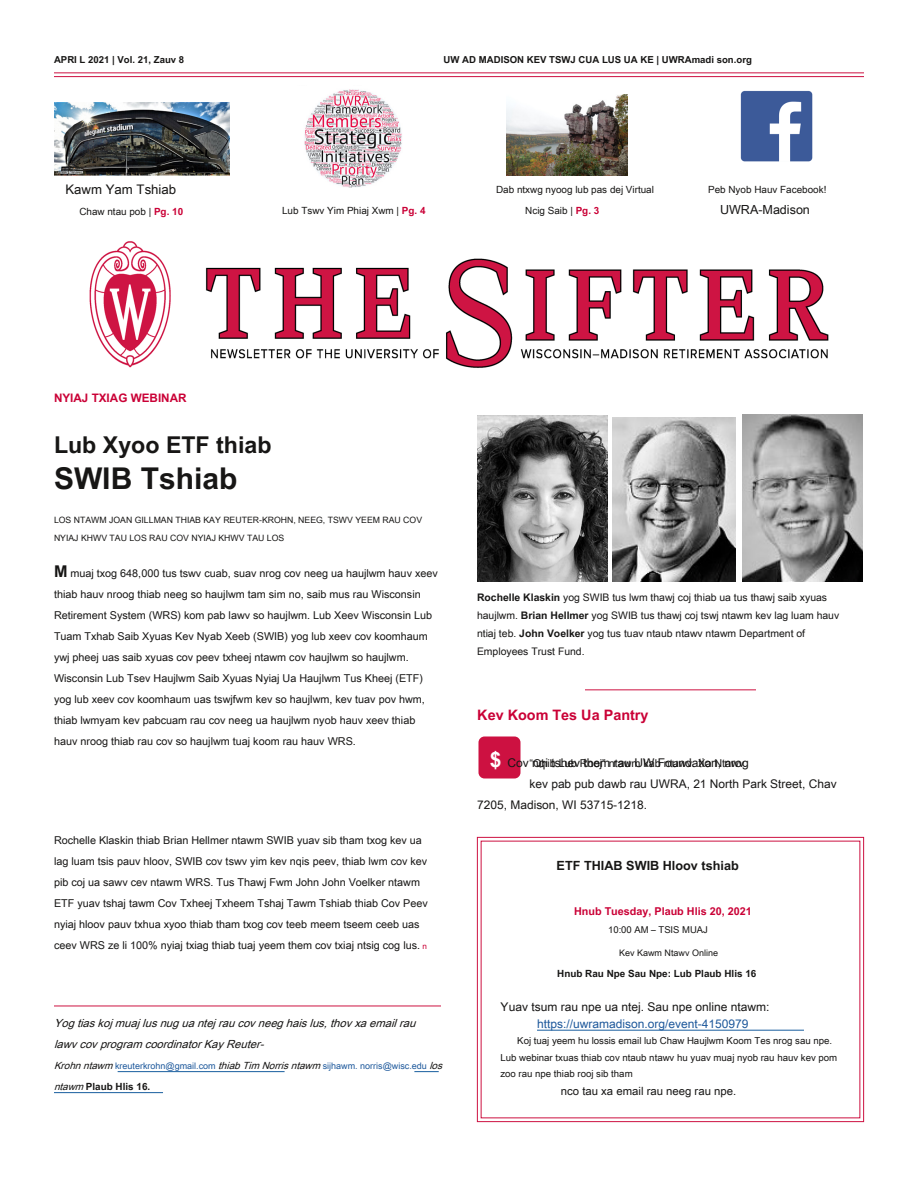
<style>
.page{position:relative;width:918px;height:1188px;background:#fff}
.page>*{position:absolute;margin:0;border:0;box-sizing:border-box;transform-origin:0 0}
.t1{font:700 30px "Arial Unicode MS";color:#171615}
.t2{font:700 23.25px "Arial Unicode MS";color:#171615}
.t3{font:700 14.4px "Arial Unicode MS";color:#ca0036}
.t4{font:13.2px "Arial Unicode MS";color:#171615}
.t5{font:700 12.6px "Arial Unicode MS";color:#171615}
.t6{font:12.6px "Arial Unicode MS";color:#171615}
.t7{font:12px "Arial Unicode MS";color:#171615}
.t8{font:12px "Arial Unicode MS";color:#1d589b}
.t9{font:700 11.7px "Arial Unicode MS";color:#ca0036}
.t10{font:11.4px "Arial Unicode MS";color:#171615}
.t11{font:italic 11.25px/21px "Arial Unicode MS";color:#171615}
.t12{font:10.8px/21px "Arial Unicode MS";color:#171615}
.t13{font:700 10.8px "Arial Unicode MS";color:#ca0036}
.t14{font:10.35px/18px "Arial Unicode MS";color:#171615}
.t15{font:9.9px/21px "Arial Unicode MS";color:#171615}
.t16{font:700 9.9px "Arial Unicode MS";color:#171615}
.t17{font:9.6px/16.5px "Arial Unicode MS";color:#171615}
.t18{font:700 9.6px "Arial Unicode MS";color:#171615}
.t19{font:9.45px "Arial Unicode MS";color:#171615}
.t20{font:9px "Arial Unicode MS";color:#1d589b}
.t21{font:9px "Arial Unicode MS";color:#171615}
.t22{font:8.7px/18px "Arial Unicode MS";color:#171615}
.s1{font-weight:700;color:#ca0036}
.s2{font-weight:700;font-size:16.2px}
.s3{font-size:8.1px;color:#ca0036}
.s4{font-style:italic;font-size:9.9px;color:#171615}
.s5{font-weight:400;font-style:italic}
.s6{font-weight:700}
.s7{font-weight:700;font-size:21px;color:#fff}
</style>
<div class="page">
<img style="left:740px;top:90px;width:72px;height:72px">
<hr style="left:54px;top:72px;width:810px;height:1px;background:#cd1141">
<hr style="left:54px;top:76px;width:810px;height:1px;background:#cd1141">
<hr style="left:54px;top:1006px;width:387px;height:1px;background:#cd1141">
<hr style="left:118px;top:1071px;width:167px;height:1px;background:#175d9e">
<svg style="left:414px;top:1071px;width:25px;height:1px"></svg>
<hr style="left:54px;top:1092px;width:109px;height:1px;background:#175d9e">
<svg style="left:477px;top:837px;width:387px;height:285px"></svg>
<hr style="left:585px;top:689px;width:171px;height:1px;background:#cd1141">
<div style="left:478px;top:736px;width:42px;height:42px;background:#cd1141;border-radius:6px"></div>
<img style="left:89px;top:241px;width:740px;height:127px">
<img style="left:506px;top:94px;width:122px;height:82px">
<img style="left:304px;top:89px;width:98px;height:99px">
<img style="left:54px;top:103px;width:176px;height:73px">
<img style="left:477px;top:416px;width:131px;height:165px">
<img style="left:612px;top:417px;width:124px;height:164px">
<img style="left:742px;top:414px;width:121px;height:168px">
<p class="t18" style="left:54px;top:53px;width:132px">APRI L 2021 | Vol. 21, Zauv 8</p>
<p class="t18" style="left:444px;top:53px;width:310px">UW AD MADISON KEV TSWJ CUA LUS UA KE | UWRAmadi son.org</p>
<p class="t4" style="left:66px;top:180px;width:112px">Kawm Yam Tshiab</p>
<p class="t15" style="left:79px;top:201px;width:105px">Chaw ntau pob | <span class="s1">Pg. 10</span></p>
<p class="t15" style="left:525px;top:178px;width:130px;text-indent:-29px">Dab ntxwg nyoog lub pas dej Virtual<br>Ncig Saib | <span class="s1">Pg. 3</span></p>
<p class="t15" style="left:708px;top:178px;width:120px">Peb Nyob Hauv Facebook!</p>
<p class="t15" style="left:282px;top:199px;width:145px">Lub Tswv Yim Phiaj Xwm | <span class="s1">Pg. 4</span></p>
<p class="t6" style="left:720px;top:200px;width:91px">UWRA-Madison</p>
<p class="t9" style="left:54px;top:389px;width:134px">NYIAJ TXIAG WEBINAR</p>
<h2 class="t2" style="left:54px;top:428px;width:219px">Lub Xyoo ETF thiab</h2>
<h1 class="t1" style="left:54px;top:457px;width:185px">SWIB Tshiab</h1>
<p class="t22" style="left:54px;top:511px;width:370px">LOS NTAWM JOAN GILLMAN THIAB KAY REUTER-KROHN, NEEG, TSWV YEEM RAU COV<br>NYIAJ KHWV TAU LOS RAU COV NYIAJ KHWV TAU LOS</p>
<p class="t12" style="left:54px;top:563px;width:385px"><span class="s2">M</span> muaj txog 648,000 tus tswv cuab, suav nrog cov neeg ua haujlwm hauv xeev thiab hauv nroog thiab neeg so haujlwm tam sim no, saib mus rau Wisconsin Retirement System (WRS) kom pab lawv so haujlwm. Lub Xeev Wisconsin Lub Tuam Txhab Saib Xyuas Kev Nyab Xeeb (SWIB) yog lub xeev cov koomhaum ywj pheej uas saib xyuas cov peev txheej ntawm cov haujlwm so haujlwm.<br>Wisconsin Lub Tsev Haujlwm Saib Xyuas Nyiaj Ua Haujlwm Tus Kheej (ETF) yog lub xeev cov koomhaum uas tswjfwm kev so haujlwm, kev tuav pov hwm, thiab lwmyam kev pabcuam rau cov neeg ua haujlwm nyob hauv xeev thiab hauv nroog thiab rau cov so haujlwm tuaj koom rau hauv WRS.</p>
<p class="t12" style="left:54px;top:830px;width:375px">Rochelle Klaskin thiab Brian Hellmer ntawm SWIB yuav sib tham txog kev ua lag luam tsis pauv hloov, SWIB cov tswv yim kev nqis peev, thiab lwm cov kev pib coj ua sawv cev ntawm WRS. Tus Thawj Fwm John John Voelker ntawm ETF yuav tshaj tawm Cov Txheej Txheem Tshaj Tawm Tshiab thiab Cov Peev nyiaj hloov pauv txhua xyoo thiab tham txog cov teeb meem tseem ceeb uas ceev WRS ze li 100% nyiaj txiag thiab tuaj yeem them cov txiaj ntsig cog lus. <span class="s3">n</span></p>
<p class="t11" style="left:54px;top:1012px;width:367px">Yogtiaskoj muaj lusnuguantej raucovneeghaislus,thovxaemailrau lawvcovprogram coordinatorKayReuter-</p>
<p class="t20" style="left:54px;top:1060px;width:394px"><span class="s4">Krohnntawm</span> kreuterkrohn@gmail.com <span class="s4">thiabTim Norrisntawm</span> sijhawm. norris@wisc.edu <span class="s4">los</span></p>
<p class="t16" style="left:54px;top:1080px;width:98px"><span class="s5">ntawm</span> Plaub Hlis 16.</p>
<p class="t14" style="left:477px;top:588px;width:364px"><span class="s6">Rochelle Klaskin</span> yog SWIB tus lwm thawj coj thiab ua tus thawj saib xyuas haujlwm. <span class="s6">Brian Hellmer</span> yog SWIB tus thawj coj tswj ntawm kev lag luam hauv ntiaj teb. <span class="s6">John Voelker</span> yog tus tuav ntaub ntawv ntawm Department of Employees Trust Fund.</p>
<h3 class="t3" style="left:477px;top:705px;width:173px">Kev Koom Tes Ua Pantry</h3>
<p class="t7" style="left:490px;top:755px;width:260px"><span class="s7">$</span> Cov nqi tshev them rau UW Foundation, nrog</p>
<p class="t7" style="left:530px;top:775px;width:309px">kev pab pub dawb rau UWRA, 21 North Park Street, Chav</p>
<p class="t7" style="left:477px;top:796px;width:171px">7205, Madison, WI 53715-1218.</p>
<p class="t12" style="left:530px;top:752px;width:216px">“Qhib Lub Rooj” ntawm kab ntawv. Xa Ntawv</p>
<p class="t5" style="left:557px;top:857px;width:184px">ETF THIAB SWIB Hloov tshiab</p>
<p class="t13" style="left:574px;top:904px;width:179px">Hnub Tuesday, Plaub Hlis 20, 2021</p>
<p class="t19" style="left:608px;top:923px;width:101px">10:00 AM – TSIS MUAJ</p>
<p class="t21" style="left:619px;top:946px;width:101px">Kev Kawm Ntawv Online</p>
<p class="t16" style="left:557px;top:966px;width:201px">Hnub Rau Npe Sau Npe: Lub Plaub Hlis 16</p>
<p class="t7" style="left:501px;top:999px;width:270px">Yuav tsum rau npe ua ntej. Sau npe online ntawm:</p>
<p class="t8" style="left:537px;top:1015px;width:213px">https://uwramadison.org/event-4150979</p>
<p class="t17" style="left:500px;top:1032px;width:338px;text-indent:17px">Koj tuaj yeem hu lossis email lub Chaw Haujlwm Koom Tes nrog sau npe.<br>Lub webinar txuas thiab cov ntaub ntawv hu yuav muaj nyob rau hauv kev pom zoo rau npe thiab rooj sib tham</p>
<p class="t10" style="left:561px;top:1083px;width:177px">nco tau xa email rau neeg rau npe.</p>
</div>
